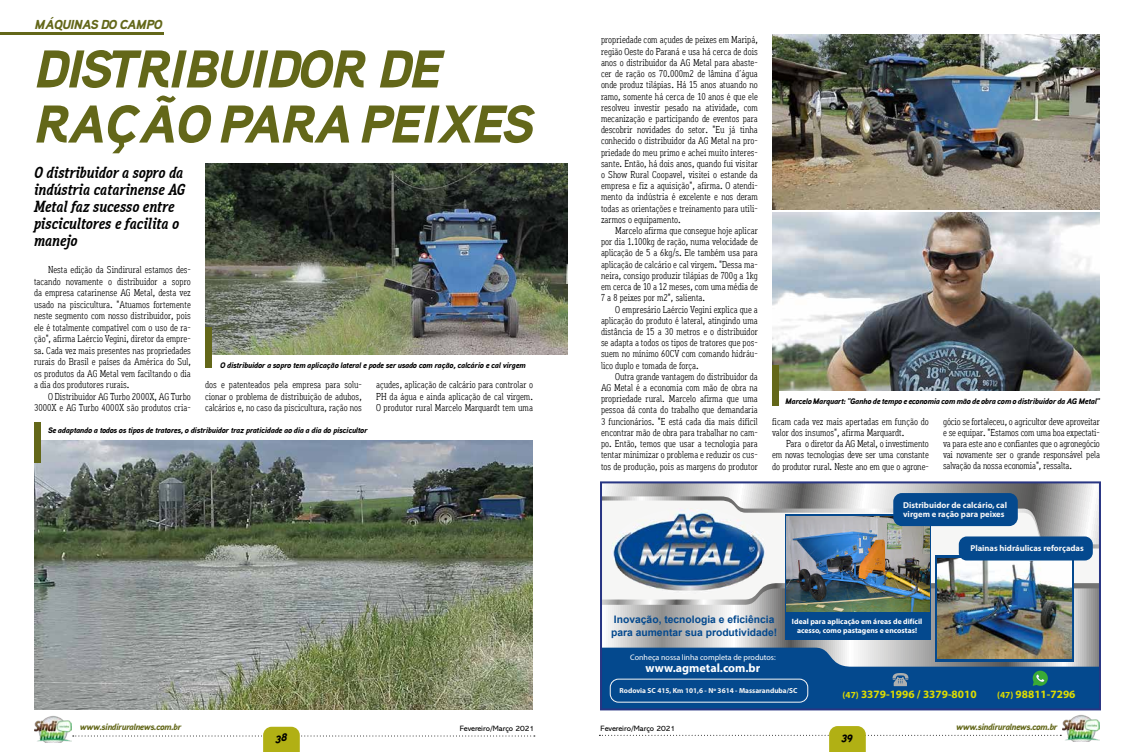
<style>
.page{position:relative;width:1134px;height:752px;background:#fff}
.page>*{position:absolute;margin:0;border:0;box-sizing:border-box;transform-origin:0 0}
.t1{font:53px/55px "Aaux Pro Black Italic OSF";letter-spacing:-.03em;color:#636719}
.t2{font:italic 700 16px/17px "Aaux Office";color:#000}
.t3{font:13px "Aaux Pro Black Italic OSF";letter-spacing:-.045em;color:#636719}
.t4{font:700 12px "Myriad Pro";color:#fff}
.t5{font:700 11.3px "Myriad Pro";color:#dedc00}
.t6{font:11px "Aaux Pro Black Italic OSF";color:#000}
.t7{font:700 10.3px/12.4px "Arial";color:#04498e}
.t8{font:10px/11.2px "Aaux Office";color:#000;text-align:justify}
.t9{font:9px "Aaux Pro Black Italic OSF";letter-spacing:-.06em;color:#636719}
.t10{font:700 8.6px/8.6px "Myriad Pro";color:#f6f6f6}
.t11{font:8px "Aaux Pro Black Italic OSF";letter-spacing:-.04em;color:#000}
.t12{font:8px "Myriad Pro";color:#fff}
.t13{font:7.7px "Abadi";color:#000}
.t14{font:700 7.6px/9.2px "Myriad Pro";color:#fff;text-align:center}
.t15{font:700 7.3px "Myriad Pro";color:#f6f6f6}
.s1{font-size:9.3px}
</style>
<div class="page">
<svg style="left:73px;top:726px;width:462px;height:25px"></svg>
<svg style="left:599px;top:726px;width:462px;height:25px"></svg>
<img style="left:1063px;top:715px;width:37px;height:26px">
<img style="left:34px;top:716px;width:37px;height:26px">
<hr style="left:0;top:32px;width:164px;height:3px;background:#636719">
<img style="left:205px;top:163px;width:362px;height:191px">
<img style="left:34px;top:440px;width:499px;height:269px">
<div style="left:205px;top:327px;width:6px;height:40px;background:#636719"></div>
<div style="left:34px;top:422px;width:6px;height:40px;background:#636719"></div>
<div style="left:601px;top:488px;width:499px;height:179px;background:#f6f6f5"></div>
<svg style="left:603px;top:588px;width:495px;height:59px"></svg>
<svg style="left:935px;top:555px;width:139px;height:92px"></svg>
<img style="left:937px;top:557px;width:134px;height:90px">
<svg style="left:603px;top:484px;width:495px;height:64px"></svg>
<div style="left:785px;top:514px;width:145px;height:125px;background:#04498e"></div>
<img style="left:787px;top:516px;width:142px;height:94px">
<img style="left:611px;top:508px;width:155px;height:85px">
<div style="left:893px;top:493px;width:125px;height:33px;background:#04498e;border-radius:9px"></div>
<div style="left:959px;top:536px;width:134px;height:24px;background:#04498e;border-radius:8px"></div>
<svg style="left:603px;top:647px;width:495px;height:60px;background:#255d92"></svg>
<div style="left:600px;top:481px;width:501px;height:229px;border:2px solid #283583"></div>
<img style="left:772px;top:34px;width:327px;height:176px">
<img style="left:772px;top:213px;width:328px;height:177px">
<div style="left:772px;top:365px;width:6px;height:40px;background:#636719"></div>
<h3 class="t3" style="left:35px;top:16px;width:129px">MÁQUINAS DO CAMPO</h3>
<h1 class="t1" style="left:34px;top:40px;width:500px">DISTRIBUIDOR DE<br>RAÇÃO PARA PEIXES</h1>
<h2 class="t2" style="left:34px;top:164px;width:153px">O distribuidor a sopro da indústria catarinense AG<br>Metal faz sucesso entre piscicultores e facilita o manejo</h2>
<p class="t8" style="left:34px;top:264px;width:158px;line-height:11.5px;text-indent:14px">Nesta edição da Sindirural estamos des&shy;tacando novamente o distribuidor a sopro da empresa catarinense AG Metal, desta vez usado na piscicultura. "Atuamos fortemente neste segmento com nosso distribuidor, pois ele é totalmente compatível com o uso de ra&shy;ção", afirma Laércio Vegini, diretor da empre&shy;sa. Cada vez mais presentes nas propriedades rurais do Brasil e países da América do Sul, os produtos da AG Metal vem faciltando o dia a dia dos produtores rurais.</p>
<p class="t8" style="left:34px;top:390px;width:158px;line-height:11.5px;text-align:right">O Distribuidor AG Turbo 2000X, AG Turbo<br>3000X e AG Turbo 4000X são produtos cria-</p>
<p class="t11" style="left:220px;top:360px;width:307px">O distribuidor a sopro tem aplicação lateral e pode ser usado com ração, calcário e cal virgem</p>
<p class="t8" style="left:205px;top:379px;width:158px;line-height:11.5px">dos e patenteados pela empresa para solu&shy;cionar o problema de distribuição de adubos, calcários e, no caso da piscicultura, ração nos</p>
<p class="t8" style="left:376px;top:379px;width:158px;line-height:11.5px">açudes, aplicação de calcário para controlar o PH da água e ainda aplicação de cal virgem.<br>O produtor rural Marcelo Marquardt tem uma</p>
<p class="t11" style="left:48px;top:425px;width:321px">Se adaptando a todos os tipos de tratores, o distribuidor traz praticidade ao dia a dia do piscicultor</p>
<p class="t8" style="left:601px;top:34px;width:158px">propriedade com açudes de peixes em Maripá, região Oeste do Paraná e usa há cerca de dois anos o distribuidor da AG Metal para abaste&shy;cer de ração os 70.000m2 de lâmina d´água onde produz tilápias. Há 15 anos atuando no ramo, somente há cerca de 10 anos é que ele resolveu investir pesado na atividade, com mecanização e participando de eventos para descobrir novidades do setor. "Eu já tinha conhecido o distribuidor da AG Metal na pro&shy;priedade do meu primo e achei muito interes&shy;sante. Então, há dois anos, quando fui visitar o Show Rural Coopavel, visitei o estande da empresa e fiz a aquisição", afirma. O atendi&shy;mento da indústria é excelente e nos deram todas as orientações e treinamento para utili&shy;zarmos o equipamento.</p>
<p class="t8" style="left:601px;top:225px;width:158px;text-indent:14px">Marcelo afirma que consegue hoje aplicar por dia 1.100kg de ração, numa velocidade de aplicação de 5 a 6kg/s. Ele também usa para aplicação de calcário e cal virgem. "Dessa ma&shy;neira, consigo produzir tilápias de 700g a 1kg em cerca de 10 a 12 meses, com uma média de 7 a 8 peixes por m2", salienta.</p>
<p class="t8" style="left:601px;top:303px;width:158px;text-indent:14px">O empresário Laércio Vegini explica que a aplicação do produto é lateral, atingindo uma distância de 15 a 30 metros e o distribuidor se adapta a todos os tipos de tratores que pos&shy;suem no mínimo 60CV com comando hidráu&shy;lico duplo e tomada de força.</p>
<p class="t8" style="left:601px;top:370px;width:158px;text-indent:14px">Outra grande vantagem do distribuidor da AG Metal é a economia com mão de obra na propriedade rural. Marcelo afirma que uma pessoa dá conta do trabalho que demandaria 3 funcionários. "E está cada dia mais difícil encontrar mão de obra para trabalhar no cam&shy;po. Então, temos que usar a tecnologia para tentar minimizar o problema e reduzir os cus&shy;tos de produção, pois as margens do produtor</p>
<p class="t11" style="left:785px;top:396px;width:316px">Marcelo Marquart: "Ganho de tempo e economia com mão de obra com o distribuidor da AG Metal"</p>
<p class="t8" style="left:772px;top:416px;width:158px">ficam cada vez mais apertadas em função do valor dos insumos", afirma Marquardt.</p>
<p class="t8" style="left:772px;top:438px;width:158px;text-indent:14px">Para o diretor da AG Metal, o investimento em novas tecnologias deve ser uma constante do produtor rural. Neste ano em que o agrone-</p>
<p class="t8" style="left:943px;top:416px;width:158px">gócio se fortaleceu, o agricultor deve aproveitar e se equipar. "Estamos com uma boa expectati&shy;va para este ano e confiantes que o agronegócio vai novamente ser o grande responsável pela salvação da nossa economia", ressalta.</p>
<p class="t10" style="left:903px;top:500px;width:105px">Distribuidor de calcário, cal virgem e ração para peixes</p>
<p class="t10" style="left:970px;top:543px;width:115px">Plainas hidráulicas reforçadas</p>
<p class="t7" style="left:611px;top:613px;width:168px">Inovação, tecnologia e eficiência para aumentar sua produtividade!</p>
<p class="t14" style="left:792px;top:616px;width:132px">Ideal para aplicação em áreas de difícil acesso, como pastagens e encostas!</p>
<p class="t12" style="left:630px;top:652px;width:147px">Conheça nossa linha completa de produtos:</p>
<p class="t4" style="left:646px;top:660px;width:116px">www.agmetal.com.br</p>
<p class="t15" style="left:619px;top:685px;width:179px">Rodovia SC 415, Km 101,6 - Nº 3614 - Massaranduba/SC</p>
<p class="t5" style="left:843px;top:687px;width:136px"><span class="s1">(47)</span> 3379-1996 / 3379-8010</p>
<p class="t5" style="left:997px;top:687px;width:80px"><span class="s1">(47)</span> 98811-7296</p>
<p class="t9" style="left:80px;top:721px;width:103px">www.sindiruralnews.com.br</p>
<p class="t9" style="left:956px;top:720px;width:103px">www.sindiruralnews.com.br</p>
<p class="t13" style="left:460px;top:724px;width:76px">Fevereiro/Março 2021</p>
<p class="t13" style="left:601px;top:724px;width:76px">Fevereiro/Março 2021</p>
<p class="t6" style="left:276px;top:729px;width:13px">38</p>
<p class="t6" style="left:842px;top:729px;width:13px">39</p>
</div>
